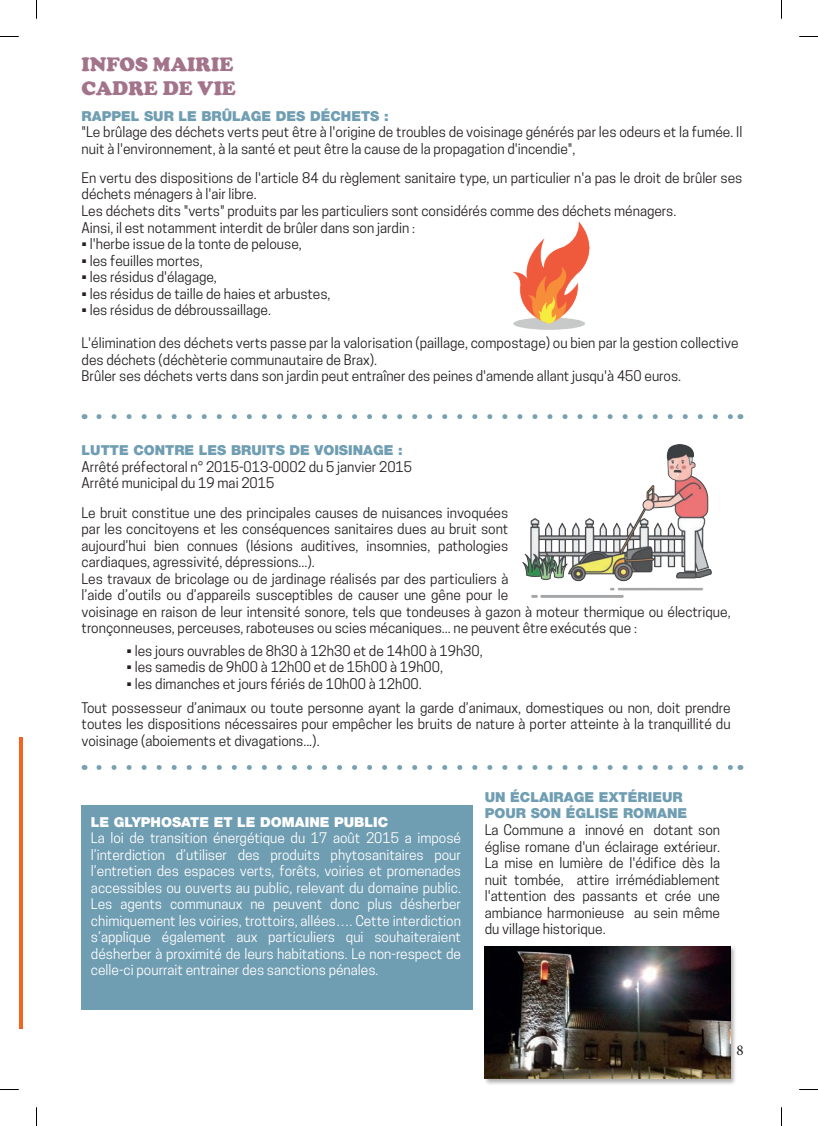
<style>
.page{position:relative;width:818px;height:1126px;background:#fff}
.page>*{position:absolute;margin:0;border:0;box-sizing:border-box;transform-origin:0 0}
.t1{font:900 20px/24px "Cooper";color:#a3738b}
.t2{font:15px "Minion Pro";color:#231f20}
.t3{font:13.75px/16.5px "Cooper Hewitt";color:#231f20}
.t4{font:13.75px/16.5px "Cooper Hewitt";color:#fff;text-align:justify}
.t5{font:900 13.75px/16.5px "Helvetica Neue";color:#6f9db2}
.t6{font:900 13.75px "Helvetica Neue";color:#fff}
</style>
<div class="page">
<div style="left:483px;top:944px;width:253px;height:141px;background:#231f20;opacity:.35"></div>
<img style="left:484px;top:946px;width:246px;height:132px">
<svg style="left:99px;top:414px;width:633px;height:5px"></svg>
<img style="left:522px;top:444px;width:189px;height:153px">
<img style="left:512px;top:222px;width:77px;height:107px">
<div style="left:81px;top:805px;width:391px;height:204px;background:#6f9db2"></div>
<hr style="left:19px;top:737px;width:3px;height:292px;background:#f36421">
<svg style="left:99px;top:765px;width:633px;height:4px"></svg>
<svg style="left:0;top:36px;width:19px;height:1px"></svg>
<svg style="left:799px;top:36px;width:18px;height:1px"></svg>
<svg style="left:0;top:1089px;width:19px;height:1px"></svg>
<svg style="left:799px;top:1089px;width:18px;height:1px"></svg>
<svg style="left:36px;top:0;width:1px;height:19px"></svg>
<svg style="left:36px;top:1107px;width:1px;height:18px"></svg>
<h1 class="t1" style="left:81px;top:52px;width:156px">INFOS MAIRIE<br>CADRE DE VIE</h1>
<p class="t5" style="left:81px;top:108px;width:308px">RAPPEL SUR LE BRÛLAGE DES DÉCHETS :</p>
<p class="t3" style="left:81px;top:124px;width:662px">"Le brûlage des déchets verts peut être à l'origine de troubles de voisinage générés par les odeurs et la fumée. Il nuit à l'environnement, à la santé et peut être la cause de la propagation d'incendie",</p>
<p class="t3" style="left:81px;top:169px;width:662px">En vertu des dispositions de l'article 84 du règlement sanitaire type, un particulier n'a pas le droit de brûler ses déchets ménagers à l'air libre.<br>Les déchets dits "verts" produits par les particuliers sont considérés comme des déchets ménagers.<br>Ainsi, il est notamment interdit de brûler dans son jardin :</p>
<p class="t3" style="left:81px;top:235px;width:221px">• l'herbe issue de la tonte de pelouse,</p>
<p class="t3" style="left:81px;top:252px;width:123px">• les feuilles mortes,</p>
<p class="t3" style="left:81px;top:268px;width:137px">• les résidus d'élagage,</p>
<p class="t3" style="left:81px;top:285px;width:250px">• les résidus de taille de haies et arbustes,</p>
<p class="t3" style="left:81px;top:301px;width:191px">• les résidus de débroussaillage.</p>
<p class="t3" style="left:81px;top:334px;width:658px">L'élimination des déchets verts passe par la valorisation (paillage, compostage) ou bien par la gestion collective des déchets (déchèterie communautaire de Brax).<br>Brûler ses déchets verts dans son jardin peut entraîner des peines d'amende allant jusqu'à 450 euros.</p>
<p class="t5" style="left:81px;top:442px;width:322px">LUTTE CONTRE LES BRUITS DE VOISINAGE :</p>
<p class="t3" style="left:81px;top:458px;width:332px">Arrêté préfectoral n° 2015-013-0002 du 5 janvier 2015<br>Arrêté municipal du 19 mai 2015</p>
<p class="t3" style="left:81px;top:504px;width:650px">Le bruit constitue une des principales causes de nuisances invoquées<br>par les concitoyens et les conséquences sanitaires dues au bruit sont<br>aujourd’hui bien connues (lésions auditives, insomnies, pathologies<br>cardiaques, agressivité, dépressions...).<br>Les travaux de bricolage ou de jardinage réalisés par des particuliers à<br>l’aide d’outils ou d’appareils susceptibles de causer une gêne pour le<br>voisinage en raison de leur intensité sonore, tels que tondeuses à gazon à moteur thermique ou électrique, tronçonneuses, perceuses, raboteuses ou scies mécaniques... ne peuvent être exécutés que :</p>
<p class="t3" style="left:126px;top:642px;width:357px">• les jours ouvrables de 8h30 à 12h30 et de 14h00 à 19h30,</p>
<p class="t3" style="left:126px;top:659px;width:318px">• les samedis de 9h00 à 12h00 et de 15h00 à 19h00,</p>
<p class="t3" style="left:81px;top:671px;width:650px;line-height:24px;text-indent:45px">• les dimanches et jours fériés de 10h00 à 12h00.<br>Tout possesseur d’animaux ou toute personne ayant la garde d’animaux, domestiques ou non, doit prendre</p>
<p class="t3" style="left:81px;top:716px;width:650px">toutes les dispositions nécessaires pour empêcher les bruits de nature à porter atteinte à la tranquillité du voisinage (aboiements et divagations...).</p>
<p class="t6" style="left:91px;top:813px;width:298px">LE GLYPHOSATE ET LE DOMAINE PUBLIC</p>
<p class="t4" style="left:91px;top:829px;width:371px">La loi de transition énergétique du 17 août 2015 a imposé l’interdiction d’utiliser des produits phytosanitaires pour l’entretien des espaces verts, forêts, voiries et promenades accessibles ou ouverts au public, relevant du domaine public.<br>Les agents communaux ne peuvent donc plus désherber chimiquement les voiries, trottoirs, allées…. Cette interdiction s’applique également aux particuliers qui souhaiteraient désherber à proximité de leurs habitations. Le non-respect de celle-ci pourrait entrainer des sanctions pénales.</p>
<p class="t5" style="left:484px;top:788px;width:204px">UN ÉCLAIRAGE EXTÉRIEUR<br>POUR SON ÉGLISE ROMANE</p>
<p class="t3" style="left:484px;top:821px;width:237px;text-align:justify">La Commune a innové en dotant son église romane d'un éclairage extérieur.<br>La mise en lumière de l'édifice dès la nuit tombée, attire irrémédiablement l'attention des passants et crée une ambiance harmonieuse au sein même du village historique.</p>
<p class="t2" style="left:736px;top:1040px;width:9px">8</p>
</div>
